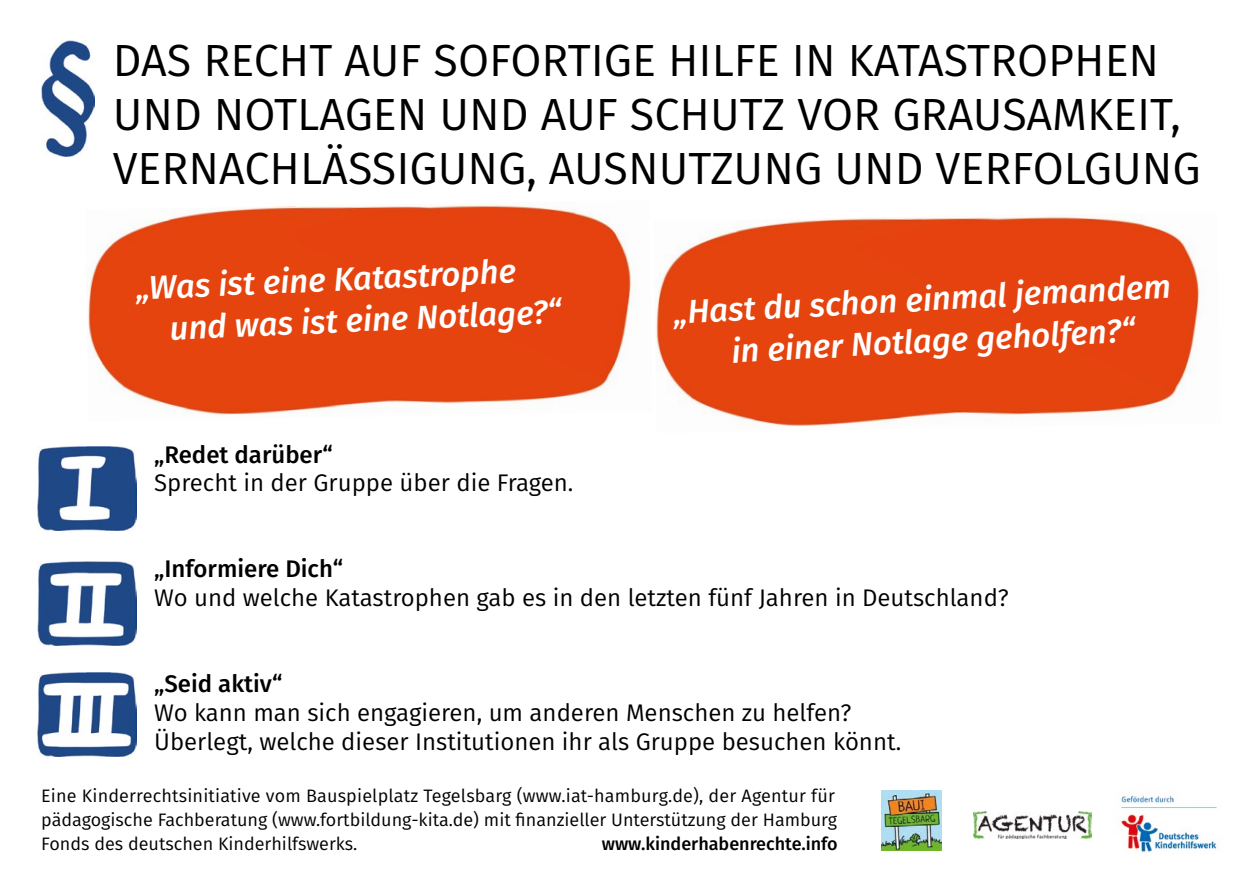
<style>
.page{position:relative;width:1259px;height:893px;background:#fff}
.page>*{position:absolute;margin:0;border:0;box-sizing:border-box;transform-origin:0 0}
.t1{font:45px/54px "Fira Sans";color:#000}
.t2{font:italic 500 33px/41.7px "Fira Sans";color:#fff}
.t3{font:24px/28.8px "Fira Sans";color:#000}
.t4{font:500 24px "Fira Sans";color:#000}
.t5{font:18px/24px "Fira Sans";color:#000}
.t6{font:500 18px "Fira Sans";color:#000}
</style>
<div class="page">
<img style="left:88px;top:205px;width:543px;height:210px">
<img style="left:656px;top:216px;width:543px;height:210px">
<img style="left:42px;top:41px;width:53px;height:115px">
<img style="left:38px;top:672px;width:98px;height:84px">
<img style="left:38px;top:561px;width:98px;height:84px">
<img style="left:38px;top:446px;width:98px;height:84px">
<img style="left:973px;top:812px;width:118px;height:26px">
<img style="left:1120px;top:795px;width:97px;height:58px">
<img style="left:881px;top:790px;width:60px;height:60px">
<h1 class="t1" style="left:113px;top:33px;width:1089px">DAS RECHT AUF SOFORTIGE HILFE IN KATASTROPHEN<br>UND NOTLAGEN UND AUF SCHUTZ VOR GRAUSAMKEIT,<br>VERNACHLÄSSIGUNG, AUSNUTZUNG UND VERFOLGUNG</h1>
<h2 class="t2" style="left:168px;top:263px;width:393px;text-indent:-32px;rotate:-2deg">„Was ist eine Katastrophe und was ist eine Notlage?“</h2>
<h3 class="t4" style="left:154px;top:435px;width:180px">„Redet darüber“</h3>
<h3 class="t3" style="left:154px;top:468px;width:421px">Sprecht in der Gruppe über die Fragen.</h3>
<h2 class="t2" style="left:672px;top:290px;width:499px;text-align:center;rotate:-3deg">„Hast du schon einmal jemandem in einer Notlage geholfen?“</h2>
<h3 class="t4" style="left:154px;top:550px;width:190px">„Informiere Dich“</h3>
<h3 class="t3" style="left:154px;top:583px;width:856px">Wo und welche Katastrophen gab es in den letzten fünf Jahren in Deutschland?</h3>
<h3 class="t4" style="left:154px;top:664px;width:130px">„Seid aktiv“</h3>
<h3 class="t3" style="left:154px;top:698px;width:748px">Wo kann man sich engagieren, um anderen Menschen zu helfen?<br>Überlegt, welche dieser Institutionen ihr als Gruppe besuchen könnt.</h3>
<p class="t5" style="left:41px;top:783px;width:797px">Eine Kinderrechtsinitiative vom Bauspielplatz Tegelsbarg (www.iat-hamburg.de), der Agentur für pädagogische Fachberatung (www.fortbildung-kita.de) mit finanzieller Unterstützung der Hamburg<br>Fonds des deutschen Kinderhilfswerks.</p>
<p class="t6" style="left:602px;top:829px;width:237px">www.kinderhabenrechte.info</p>
</div>
